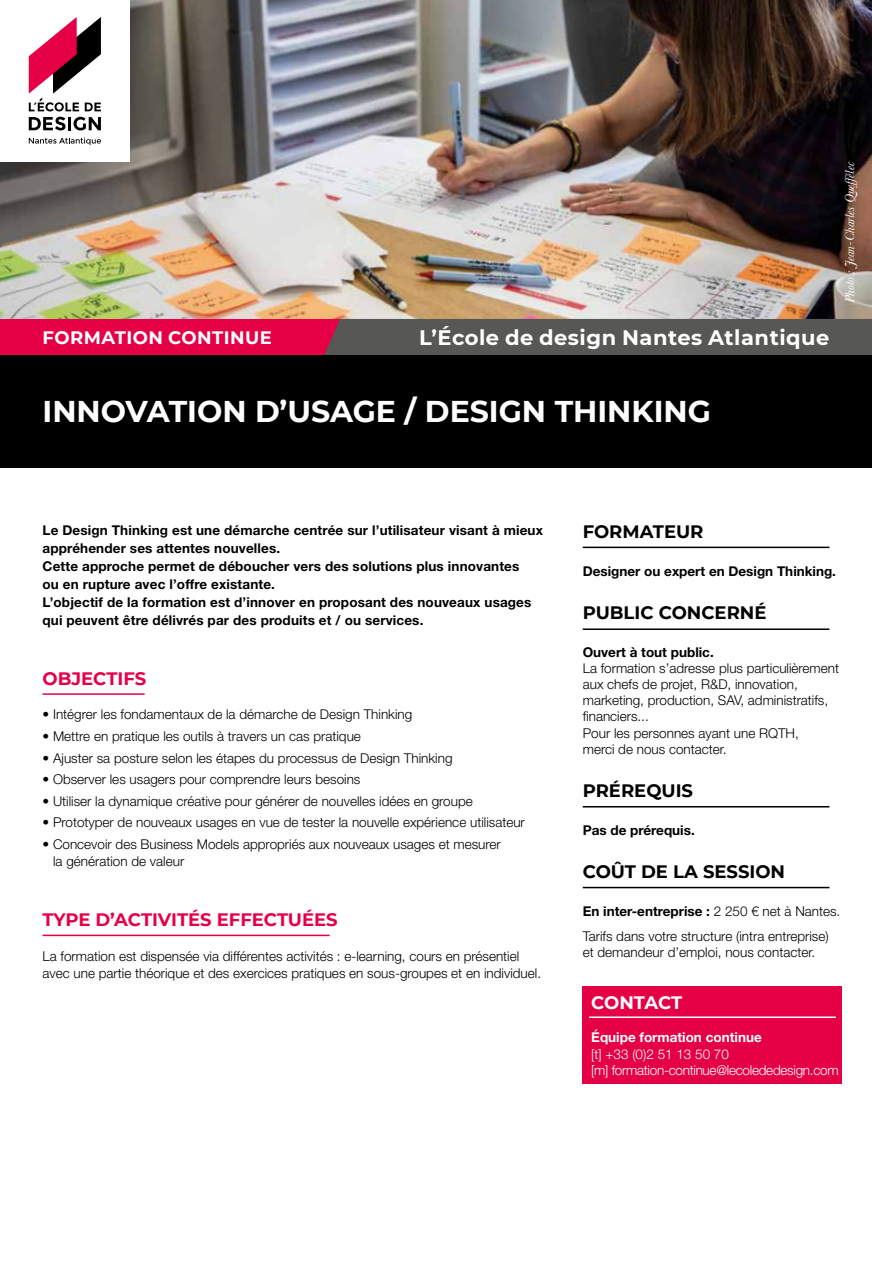
<style>
.page{position:relative;width:872px;height:1263px;background:#fff}
.page>*{position:absolute;margin:0;border:0;box-sizing:border-box;transform-origin:0 0}
.t1{font:700 30px "Montserrat";color:#fff}
.t2{font:700 21px "Montserrat";letter-spacing:.025em;color:#fff}
.t3{font:700 18px "Montserrat";color:#000}
.t4{font:700 18px "Montserrat";color:#e50046}
.t5{font:700 18px "Montserrat";letter-spacing:.025em;color:#fff}
.t6{font:700 18px "Montserrat";letter-spacing:-.01em;color:#fff}
.t7{font:300 13.5px/16.2px "Helvetica Neue LT Std";color:#000}
.t8{font:700 13.5px/18px "Helvetica Neue LT Std";letter-spacing:.01em;color:#000}
.t9{font:300 13.5px/16.5px "Helvetica Neue LT Std";letter-spacing:-.02em;color:#fff}
.t10{font:italic 13.5px "Baskerville";color:#fff}
.t11{font:700 13.5px "Helvetica Neue LT Std";color:#fff}
.s1{font-weight:700}
</style>
<div class="page">
<img style="left:0;top:0;width:872px;height:319px">
<div style="left:0;top:319px;width:872px;height:38px;background:#e50046"></div>
<div style="left:324px;top:319px;width:548px;height:36px;background:#575756"></div>
<div style="left:0;top:355px;width:872px;height:113px;background:#000"></div>
<div style="left:0;top:0;width:130px;height:162px;background:#fff"></div>
<svg style="left:29px;top:117px;width:72px;height:13px"></svg>
<svg style="left:29px;top:17px;width:72px;height:94px"></svg>
<svg style="left:29px;top:137px;width:72px;height:8px"></svg>
<div style="left:583px;top:986px;width:259px;height:98px;background:#e50046"></div>
<hr style="left:43px;top:693px;width:102px;height:2px;background:#e50046">
<hr style="left:583px;top:547px;width:246px;height:1px;background:#000">
<hr style="left:583px;top:628px;width:246px;height:2px;background:#000">
<hr style="left:583px;top:806px;width:246px;height:1px;background:#000">
<hr style="left:583px;top:887px;width:246px;height:1px;background:#000">
<hr style="left:43px;top:935px;width:287px;height:1px;background:#e50046">
<hr style="left:589px;top:1016px;width:247px;height:2px;background:#fff">
<h3 class="t5" style="left:43px;top:324px;width:231px">FORMATION CONTINUE</h3>
<h2 class="t2" style="left:419px;top:322px;width:412px">L’École de design Nantes Atlantique</h2>
<p class="t10" style="left:840px;top:303px;width:142px;rotate:-90deg">Photo : Jean-Charles Queffélec</p>
<h1 class="t1" style="left:43px;top:390px;width:670px">INNOVATION D’USAGE / DESIGN THINKING</h1>
<p class="t8" style="left:43px;top:521px;width:502px">Le Design Thinking est une démarche centrée sur l’utilisateur visant à mieux appréhender ses attentes nouvelles.<br>Cette approche permet de déboucher vers des solutions plus innovantes<br>ou en rupture avec l’offre existante.<br>L’objectif de la formation est d’innover en proposant des nouveaux usages qui peuvent être délivrés par des produits et / ou services.</p>
<h3 class="t4" style="left:43px;top:666px;width:105px">OBJECTIFS</h3>
<p class="t7" style="left:43px;top:706px;width:371px">• Intégrer les fondamentaux de la démarche de Design Thinking</p>
<p class="t7" style="left:43px;top:728px;width:320px">• Mettre en pratique les outils à travers un cas pratique</p>
<p class="t7" style="left:43px;top:749px;width:411px">• Ajuster sa posture selon les étapes du processus de Design Thinking</p>
<p class="t7" style="left:43px;top:771px;width:319px">• Observer les usagers pour comprendre leurs besoins</p>
<p class="t7" style="left:43px;top:792px;width:432px">• Utiliser la dynamique créative pour générer de nouvelles idées en groupe</p>
<p class="t7" style="left:43px;top:814px;width:484px">• Prototyper de nouveaux usages en vue de tester la nouvelle expérience utilisateur</p>
<p class="t7" style="left:53px;top:835px;width:449px;line-height:17.2px;text-indent:-11px">• Concevoir des Business Models appropriés aux nouveaux usages et mesurer la génération de valeur</p>
<h3 class="t4" style="left:43px;top:907px;width:297px">TYPE D’ACTIVITÉS EFFECTUÉES</h3>
<p class="t7" style="left:43px;top:947px;width:500px;line-height:17.2px">La formation est dispensée via différentes activités : e-learning, cours en présentiel avec une partie théorique et des exercices pratiques en sous-groupes et en individuel.</p>
<h3 class="t3" style="left:583px;top:519px;width:122px">FORMATEUR</h3>
<p class="t8" style="left:583px;top:561px;width:255px">Designer ou expert en Design Thinking.</p>
<h3 class="t3" style="left:583px;top:600px;width:185px">PUBLIC CONCERNÉ</h3>
<p class="t8" style="left:583px;top:642px;width:133px">Ouvert à tout public.</p>
<p class="t7" style="left:583px;top:660px;width:258px">La formation s’adresse plus particulièrement aux chefs de projet, R&amp;D, innovation, marketing, production, SAV, administratifs, financiers...<br>Pour les personnes ayant une RQTH,<br>merci de nous contacter.</p>
<h3 class="t3" style="left:583px;top:778px;width:112px">PRÉREQUIS</h3>
<p class="t8" style="left:583px;top:821px;width:114px">Pas de prérequis.</p>
<h3 class="t3" style="left:583px;top:859px;width:204px">COÛT DE LA SESSION</h3>
<p class="t7" style="left:583px;top:898px;width:259px;line-height:24.8px"><span class="s1">En inter-entreprise :</span> 2 250 € net à Nantes.<br>Tarifs dans votre structure (intra entreprise)</p>
<p class="t7" style="left:583px;top:943px;width:234px">et demandeur d’emploi, nous contacter.</p>
<h3 class="t6" style="left:591px;top:989px;width:92px">CONTACT</h3>
<p class="t11" style="left:591px;top:1029px;width:172px">Équipe formation continue</p>
<p class="t9" style="left:591px;top:1045px;width:249px">[t] +33 (0)2 51 13 50 70<br>[m] formation-continue@lecolededesign.com</p>
</div>
